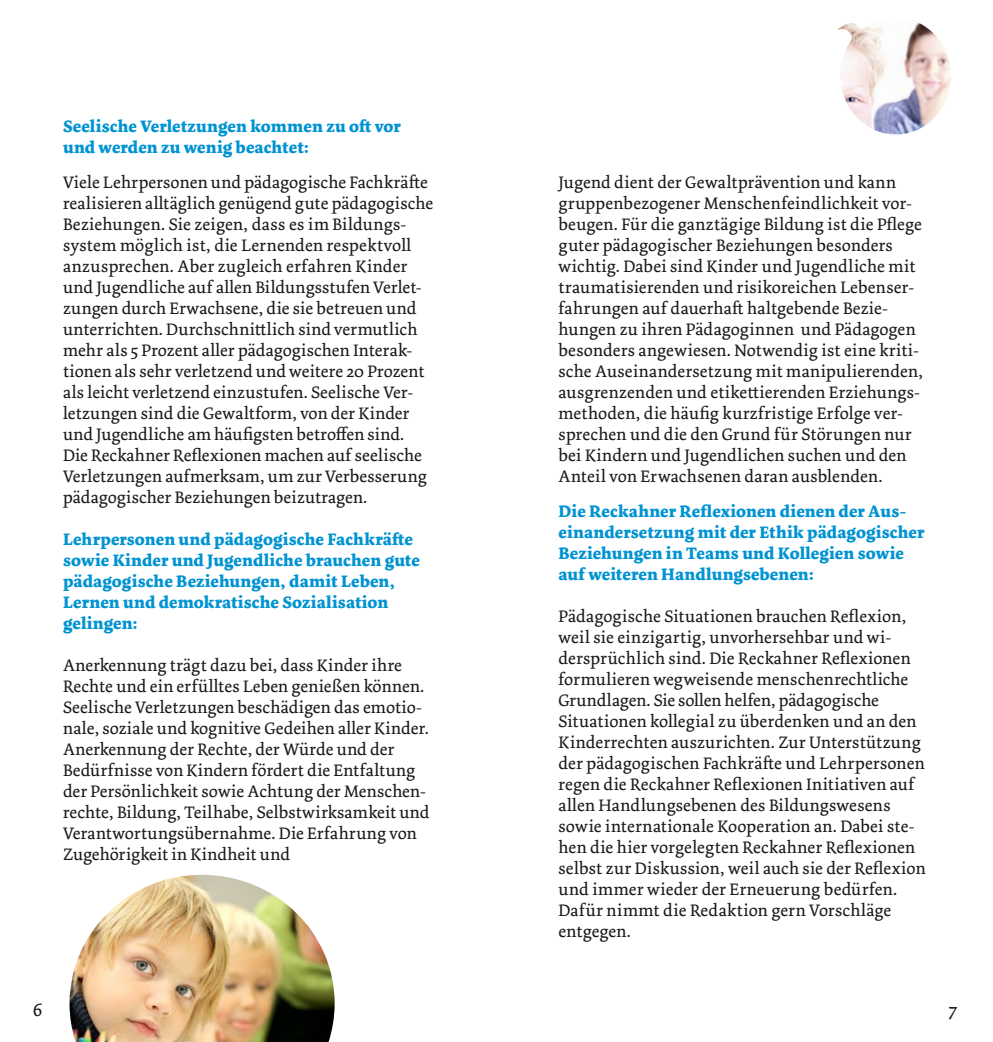
<style>
.page{position:relative;width:993px;height:1042px;background:#fff}
.page>*{position:absolute;margin:0;border:0;box-sizing:border-box;transform-origin:0 0}
.t1{font:19.25px "Dolly Pro";color:#1a1a18}
.fließ{font:17.5px/21px "Dolly Pro";letter-spacing:.005em;color:#1a1a18}
.h3_14{font:700 17.5px/21px "Dolly Pro";letter-spacing:.005em;color:#0093d2}
</style>
<div class="page">
<img style="left:69px;top:875px;width:265px;height:167px">
<img style="left:837px;top:22px;width:114px;height:113px">
<h3 class="h3_14" style="left:63px;top:116px;width:339px">Seelische Verletzungen kommen zu oft vor und werden zu wenig beachtet:</h3>
<p class="fließ" style="left:63px;top:172px;width:372px">Viele Lehrpersonen und pädagogische Fachkräfte realisieren alltäglich genügend gute pädagogische Beziehungen. Sie zeigen, dass es im Bildungs&shy;system möglich ist, die Lernenden respektvoll anzusprechen. Aber zugleich erfahren Kinder und Jugendliche auf allen Bildungsstufen Verlet&shy;zungen durch Erwachsene, die sie betreuen und unterrichten. Durchschnittlich sind vermutlich mehr als 5 Prozent aller pädagogischen Interak&shy;tionen als sehr verletzend und weitere 20 Prozent als leicht verletzend einzustufen. Seelische Ver&shy;letzungen sind die Gewaltform, von der Kinder und Jugendliche am häufigsten betroffen sind.<br>Die Reckahner Reflexionen machen auf seelische Verletzungen aufmerksam, um zur Verbesserung pädagogischer Beziehungen beizutragen.</p>
<p class="h3_14" style="left:63px;top:529px;width:358px">Lehrpersonen und pädagogische Fachkräfte sowie Kinder und Jugendliche brauchen gute pädagogische Beziehungen, damit Leben, Lernen und demokratische Sozialisation gelingen:</p>
<p class="fließ" style="left:63px;top:655px;width:368px">Anerkennung trägt dazu bei, dass Kinder ihre Rechte und ein erfülltes Leben genießen können.<br>Seelische Verletzungen beschädigen das emotio&shy;nale, soziale und kognitive Gedeihen aller Kinder.<br>Anerkennung der Rechte, der Würde und der Bedürfnisse von Kindern fördert die Entfaltung der Persönlichkeit sowie Achtung der Menschen&shy;rechte, Bildung, Teilhabe, Selbstwirksamkeit und Verantwortungsübernahme. Die Erfahrung von Zugehörigkeit in Kindheit und</p>
<p class="t1" style="left:33px;top:997px;width:11px">6</p>
<p class="fließ" style="left:558px;top:171px;width:366px">Jugend dient der Gewaltprävention und kann gruppenbezogener Menschenfeindlichkeit vor&shy;beugen. Für die ganztägige Bildung ist die Pflege guter pädagogischer Beziehungen besonders wichtig. Dabei sind Kinder und Jugendliche mit traumatisierenden und risikoreichen Lebenser&shy;fahrungen auf dauerhaft haltgebende Bezie&shy;hungen zu ihren Pädagoginnen und Pädagogen besonders angewiesen. Notwendig ist eine kriti&shy;sche Auseinandersetzung mit manipulierenden, ausgrenzenden und etikettierenden Erziehungs&shy;methoden, die häufig kurzfristige Erfolge ver&shy;sprechen und die den Grund für Störungen nur bei Kindern und Jugendlichen suchen und den Anteil von Erwachsenen daran ausblenden.</p>
<h3 class="h3_14" style="left:558px;top:500px;width:367px">Die Reckahner Reflexionen dienen der Aus&shy;einandersetzung mit der Ethik pädagogischer Beziehungen in Teams und Kollegien sowie auf weiteren Handlungsebenen:</h3>
<p class="fließ" style="left:558px;top:605px;width:368px">Pädagogische Situationen brauchen Reflexion, weil sie einzigartig, unvorhersehbar und wi&shy;dersprüchlich sind. Die Reckahner Reflexionen formulieren wegweisende menschenrechtliche Grundlagen. Sie sollen helfen, pädagogische Situationen kollegial zu überdenken und an den Kinderrechten auszurichten. Zur Unterstützung der pädagogischen Fachkräfte und Lehrpersonen regen die Reckahner Reflexionen Initiativen auf allen Handlungsebenen des Bildungswesens sowie internationale Kooperation an. Dabei ste&shy;hen die hier vorgelegten Reckahner Reflexionen selbst zur Diskussion, weil auch sie der Reflexion und immer wieder der Erneuerung bedürfen.<br>Dafür nimmt die Redaktion gern Vorschläge entgegen.</p>
<p class="t1" style="left:948px;top:997px;width:10px">7</p>
</div>
